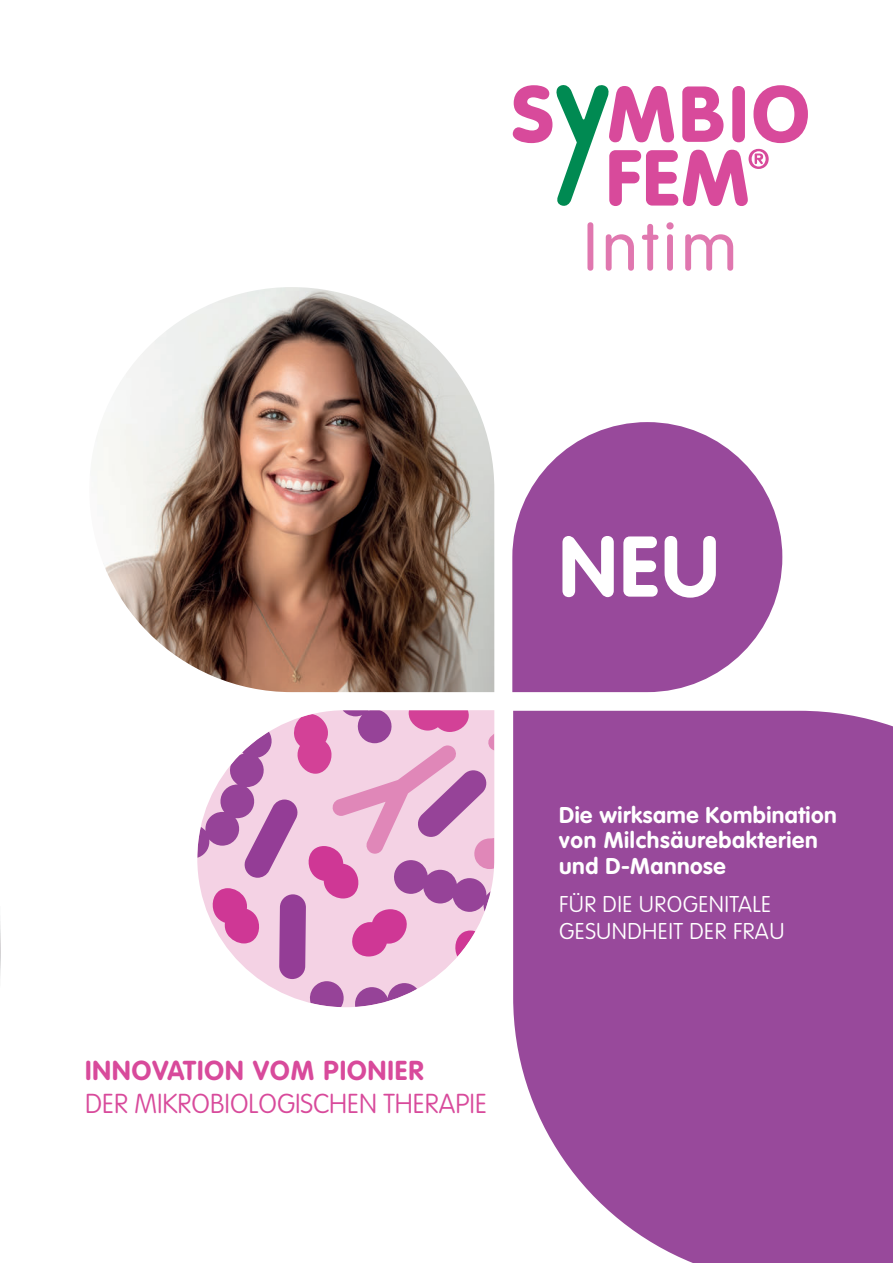
<style>
.page{position:relative;width:893px;height:1263px;background:#fff}
.page>*{position:absolute;margin:0;border:0;box-sizing:border-box;transform-origin:0 0}
.t1{font:700 84.45px "VAG Rounded Std";color:#fff}
.t2{font:100 27px "VAG Rounded Std";color:#d84a9b}
.t3{font:700 27px "VAG Rounded Std";letter-spacing:.04em;color:#d84a9b}
.t4{font:700 22.5px/25.5px "VAG Rounded Std";letter-spacing:.02em;color:#fff}
.t5{font:100 22.5px/27px "VAG Rounded Std";letter-spacing:.02em;color:#fff}
</style>
<div class="page">
<img style="left:0;top:501px;width:1px;height:675px">
<svg style="left:512px;top:422px;width:270px;height:270px;background:#a867ab"></svg>
<svg style="left:197px;top:710px;width:298px;height:297px"></svg>
<img style="left:103px;top:287px;width:391px;height:405px">
<div style="left:513px;top:711px;width:380px;height:552px;background:#98499b"></div>
<div style="left:775px;top:1248px;width:118px;height:15px;background:#98499b"></div>
<svg style="left:513px;top:85px;width:295px;height:121px"></svg>
<div style="left:587px;top:222px;width:6px;height:49px;background:#e077af;border-radius:3px"></div>
<svg style="left:606px;top:234px;width:28px;height:37px"></svg>
<svg style="left:642px;top:224px;width:16px;height:47px"></svg>
<svg style="left:666px;top:222px;width:8px;height:49px"></svg>
<svg style="left:685px;top:234px;width:48px;height:37px"></svg>
<h1 class="t1" style="left:559px;top:517px;width:161px">NEU</h1>
<p class="t3" style="left:85px;top:1054px;width:340px">INNOVATION VOM PIONIER</p>
<p class="t2" style="left:85px;top:1088px;width:403px">DER MIKROBIOLOGISCHEN THERAPIE</p>
<p class="t4" style="left:559px;top:803px;width:279px">Die wirksame Kombination von Milchsäurebakterien und D-Mannose</p>
<p class="t5" style="left:559px;top:892px;width:227px">FÜR DIE UROGENITALE<br>GESUNDHEIT DER FRAU</p>
</div>
